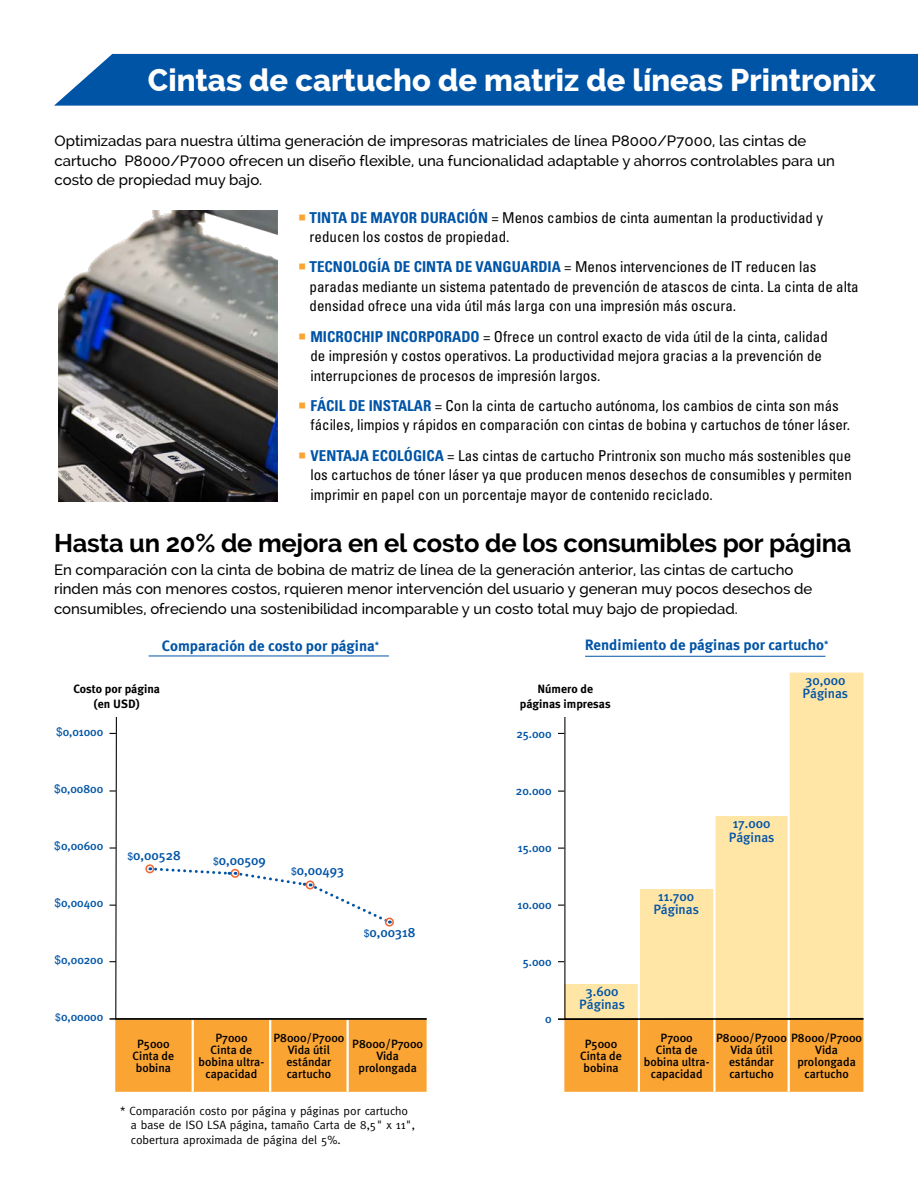
<style>
.page{position:relative;width:918px;height:1188px;background:#fff}
.page>*{position:absolute;margin:0;border:0;box-sizing:border-box;transform-origin:0 0}
.t1{font:800 31.5px "Raleway";color:#fff}
.t2{font:700 25.5px "Raleway";letter-spacing:-.01em;color:#000}
.t3{font:condensed 15px/19.5px "Univers";color:#000}
.t4{font:500 15px/19.5px "Raleway";color:#000}
.t5{font:700 15px "Meta Plus";color:#0054a6}
.t6{font:500 13.5px/13.5px "Meta Plus";color:#0054a6;text-align:center}
.t7{font:500 12px/12px "Meta Plus";color:#000;text-align:center}
.t8{font:12px/14.4px "Meta";color:#000}
.t9{font:500 12px "Meta Plus";color:#0054a6}
.t10{font:700 12px/14.4px "Meta Plus";color:#000;text-align:center}
.s1{color:#faa434}
.s2{font-weight:700;color:#0054a6}
.s3{font-family:"Arial";font-weight:400}
.s4{font-family:"Arial";font-weight:400;font-size:10.5px}
</style>
<div class="page">
<div style="left:54px;top:54px;width:864px;height:52px;background:#0054a6"></div>
<div style="left:564px;top:1020px;width:299px;height:72px;background:#faa434"></div>
<hr style="left:638px;top:1019px;width:2px;height:73px;background:#fff">
<hr style="left:713px;top:1019px;width:3px;height:73px;background:#fff">
<hr style="left:788px;top:1019px;width:2px;height:73px;background:#fff">
<div style="left:789px;top:673px;width:74px;height:346px;background:#ffe6a7"></div>
<svg style="left:564px;top:716px;width:300px;height:304px"></svg>
<hr style="left:638px;top:771px;width:2px;height:248px;background:#fff">
<hr style="left:713px;top:771px;width:3px;height:248px;background:#fff">
<hr style="left:788px;top:667px;width:2px;height:351px;background:#fff">
<hr style="left:585px;top:656px;width:240px;height:1px;background:#0054a6">
<div style="left:115px;top:1020px;width:312px;height:72px;background:#faa434"></div>
<hr style="left:192px;top:1019px;width:2px;height:73px;background:#fff">
<hr style="left:269px;top:1019px;width:2px;height:73px;background:#fff">
<hr style="left:347px;top:1019px;width:2px;height:73px;background:#fff">
<svg style="left:115px;top:717px;width:35px;height:301px"></svg>
<hr style="left:110px;top:1018px;width:317px;height:2px;background:#000">
<div style="left:145px;top:864px;width:9px;height:9px;border:2px solid #f26531;border-radius:50%"></div>
<hr style="left:149px;top:656px;width:240px;height:1px;background:#0054a6">
<img style="left:58px;top:210px;width:219px;height:292px">
<svg style="left:110px;top:790px;width:6px;height:2px"></svg>
<svg style="left:110px;top:847px;width:6px;height:2px"></svg>
<svg style="left:150px;top:866px;width:244px;height:58px"></svg>
<div style="left:385px;top:918px;width:9px;height:9px;border:2px solid #f26531;border-radius:50%"></div>
<hr style="left:558px;top:1018px;width:305px;height:2px;background:#000">
<h1 class="t1" style="left:148px;top:62px;width:729px">Cintas de cartucho de matriz de líneas Printronix</h1>
<p class="t4" style="left:55px;top:131px;width:782px">Optimizadas para nuestra última generación de impresoras matriciales de línea P8000/P7000, las cintas de cartucho P8000/P7000 ofrecen un diseño flexible, una funcionalidad adaptable y ahorros controlables para un costo de propiedad muy bajo.</p>
<p class="t3" style="left:310px;top:207px;width:515px;text-indent:-12px"><span class="s1">○</span> <span class="s2">TINTA DE MAYOR DURACIÓN</span> = Menos cambios de cinta aumentan la productividad y reducen los costos de propiedad.</p>
<p class="t3" style="left:310px;top:257px;width:551px;text-indent:-12px"><span class="s1">○</span> <span class="s2">TECNOLOGÍA DE CINTA DE VANGUARDIA</span> = Menos intervenciones de IT reducen las paradas mediante un sistema patentado de prevención de atascos de cinta. La cinta de alta densidad ofrece una vida útil más larga con una impresión más oscura.</p>
<p class="t3" style="left:310px;top:326px;width:519px;text-indent:-12px"><span class="s1">○</span> <span class="s2">MICROCHIP INCORPORADO</span> = Ofrece un control exacto de vida útil de la cinta, calidad de impresión y costos operativos. La productividad mejora gracias a la prevención de interrupciones de procesos de impresión largos.</p>
<p class="t3" style="left:310px;top:396px;width:541px;text-indent:-12px"><span class="s1">○</span> <span class="s2">FÁCIL DE INSTALAR</span> = Con la cinta de cartucho autónoma, los cambios de cinta son más fáciles, limpios y rápidos en comparación con cintas de bobina y cartuchos de tóner láser.</p>
<p class="t3" style="left:310px;top:445px;width:543px;text-align:justify;text-indent:-12px"><span class="s1">○</span> <span class="s2">VENTAJA ECOLÓGICA</span> = Las cintas de cartucho Printronix son mucho más sostenibles que los cartuchos de tóner láser ya que producen menos desechos de consumibles y permiten imprimir en papel con un porcentaje mayor de contenido reciclado.</p>
<h2 class="t2" style="left:54px;top:529px;width:799px">Hasta un 20% de mejora en el costo de los consumibles por página</h2>
<p class="t4" style="left:54px;top:560px;width:760px">En comparación con la cinta de bobina de matriz de línea de la generación anterior, las cintas de cartucho rinden más con menores costos, rquieren menor intervención del usuario y generan muy pocos desechos de consumibles, ofreciendo una sostenibilidad incomparable y un costo total muy bajo de propiedad.</p>
<p class="t5" style="left:162px;top:637px;width:219px">Comparación de costo por página<sup>*</sup></p>
<p class="t5" style="left:585px;top:636px;width:245px">Rendimiento de páginas por cartucho<sup>*</sup></p>
<p class="t10" style="left:73px;top:682px;width:88px">Costo por página (en USD)</p>
<p class="t10" style="left:520px;top:682px;width:92px">Número de páginas impresas</p>
<p class="t6" style="left:803px;top:673px;width:47px;text-align:left">30,000<br>Páginas</p>
<p class="t9" style="left:56px;top:725px;width:49px"><span class="s3">$</span>0,01000</p>
<p class="t9" style="left:516px;top:727px;width:37px">25.000</p>
<p class="t9" style="left:54px;top:782px;width:51px"><span class="s3">$</span>0,00800</p>
<p class="t9" style="left:516px;top:784px;width:37px">20.000</p>
<p class="t9" style="left:54px;top:839px;width:50px"><span class="s3">$</span>0,00600</p>
<p class="t6" style="left:127px;top:848px;width:55px"><span class="s4">$</span>0,00528</p>
<p class="t6" style="left:213px;top:854px;width:55px"><span class="s4">$</span>0,00509</p>
<p class="t6" style="left:291px;top:863px;width:55px"><span class="s4">$</span>0,00493</p>
<p class="t9" style="left:518px;top:841px;width:35px">15.000</p>
<p class="t6" style="left:729px;top:817px;width:47px">17.000<br>Páginas</p>
<p class="t9" style="left:54px;top:896px;width:50px"><span class="s3">$</span>0,00400</p>
<p class="t9" style="left:518px;top:898px;width:36px">10.000</p>
<p class="t6" style="left:653px;top:889px;width:47px">11.700<br>Páginas</p>
<p class="t6" style="left:364px;top:926px;width:53px"><span class="s4">$</span>0,00318</p>
<p class="t9" style="left:54px;top:953px;width:50px"><span class="s3">$</span>0,00200</p>
<p class="t9" style="left:523px;top:955px;width:30px">5.000</p>
<p class="t9" style="left:55px;top:1010px;width:50px"><span class="s4">$</span>0,00000</p>
<p class="t9" style="left:545px;top:1012px;width:8px">0</p>
<p class="t6" style="left:579px;top:984px;width:47px">3.600<br>Páginas</p>
<p class="t7" style="left:133px;top:1038px;width:43px">P5000<br>Cinta de bobina</p>
<p class="t7" style="left:199px;top:1032px;width:67px">P7000<br>Cinta de bobina ultra&shy;capacidad</p>
<p class="t7" style="left:273px;top:1032px;width:72px">P8000/P7000<br>Vida útil estándar cartucho</p>
<p class="t7" style="left:352px;top:1038px;width:72px">P8000/P7000<br>Vida prolongada</p>
<p class="t7" style="left:580px;top:1038px;width:43px">P5000<br>Cinta de bobina</p>
<p class="t7" style="left:644px;top:1032px;width:67px">P7000<br>Cinta de bobina ultra&shy;capacidad</p>
<p class="t7" style="left:729px;top:1032px;width:135px;text-align:left;text-indent:-13px">P8000/P7000 P8000/P7000<br>Vida útil<br>estándar<br>cartucho</p>
<p class="t7" style="left:797px;top:1044px;width:60px">Vida prolongada cartucho</p>
<p class="t8" style="left:131px;top:1103px;width:286px;text-indent:-11px">* Comparación costo por página y páginas por cartucho a base de ISO LSA página, tamaño Carta de 8,5" x 11", cobertura aproximada de página del 5%.</p>
</div>
